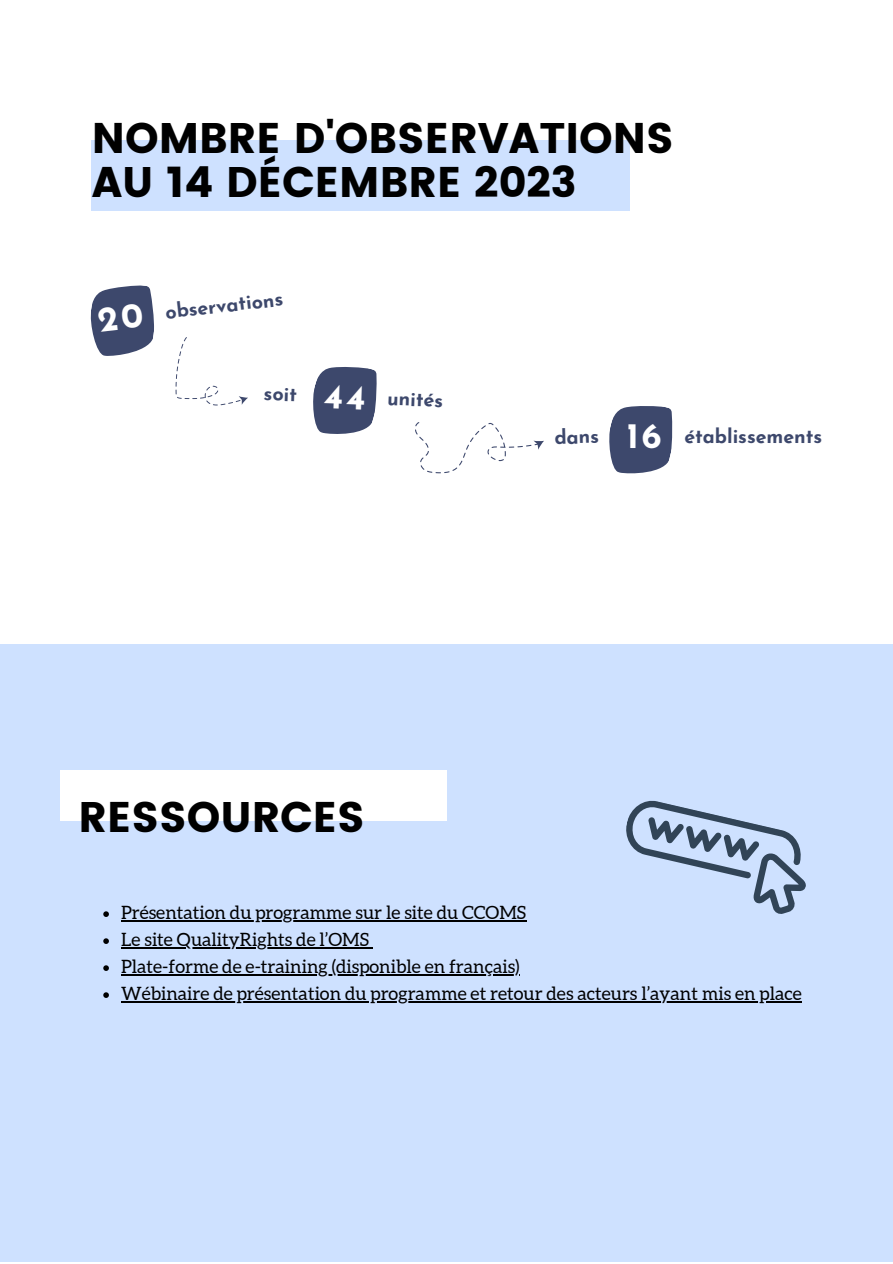
<style>
.page{position:relative;width:893px;height:1264px;background:#fff}
.page>*{position:absolute;margin:0;border:0;box-sizing:border-box;transform-origin:0 0}
.t1{font:42.75px/43.8px "Poppins";color:#000}
.t2{font:700 35.25px "Josefin Sans";color:#fff}
.t3{font:700 19.5px "Josefin Sans";letter-spacing:-.005em;color:#3d486c}
.t4{font:18.3px "Aleo";color:#000}
</style>
<div class="page">
<div style="left:92px;top:140px;width:538px;height:71px;background:#cee1ff"></div>
<svg style="left:175px;top:337px;width:72px;height:68px"></svg>
<svg style="left:415px;top:422px;width:129px;height:51px"></svg>
<svg style="left:609px;top:406px;width:64px;height:68px;background:#565f7f"></svg>
<div style="left:0;top:644px;width:892px;height:618px;background:#cee1ff"></div>
<div style="left:60px;top:770px;width:387px;height:50px;background:#fff"></div>
<svg style="left:626px;top:800px;width:180px;height:114px"></svg>
<svg style="left:103px;top:911px;width:6px;height:6px"></svg>
<hr style="left:121px;top:920px;width:405px;height:1px;background:#000">
<svg style="left:103px;top:938px;width:6px;height:5px"></svg>
<hr style="left:131px;top:947px;width:238px;height:1px;background:#000">
<svg style="left:103px;top:965px;width:6px;height:5px"></svg>
<hr style="left:121px;top:974px;width:398px;height:1px;background:#000">
<svg style="left:103px;top:992px;width:6px;height:5px"></svg>
<hr style="left:121px;top:1001px;width:680px;height:1px;background:#000">
<svg style="left:90px;top:285px;width:64px;height:71px;background:#5d6684"></svg>
<svg style="left:313px;top:367px;width:64px;height:67px;background:#535d7d"></svg>
<p class="t1" style="left:92px;top:117px;width:583px">NOMBRE D'OBSERVATIONS<br>AU 14 DÉCEMBRE 2023</p>
<p class="t3" style="left:164px;top:304px;width:120px;rotate:-7deg">observations</p>
<p class="t3" style="left:264px;top:385px;width:35px;rotate:2deg">soit</p>
<p class="t3" style="left:387px;top:390px;width:57px;rotate:2deg">unités</p>
<p class="t3" style="left:554px;top:429px;width:46px;rotate:-2deg">dans</p>
<p class="t2" style="left:627px;top:421px;width:36px">16</p>
<p class="t3" style="left:684px;top:428px;width:140px">établissements</p>
<p class="t1" style="left:78px;top:795px;width:288px">RESSOURCES</p>
<p class="t4" style="left:121px;top:902px;width:406px">Présentation du programme sur le site du CCOMS</p>
<p class="t4" style="left:121px;top:929px;width:249px">Le site QualityRights de l’OMS</p>
<p class="t4" style="left:121px;top:956px;width:400px">Plate-forme de e-training (disponible en français)</p>
<p class="t4" style="left:121px;top:983px;width:682px">Wébinaire de présentation du programme et retour des acteurs l’ayant mis en place</p>
</div>
